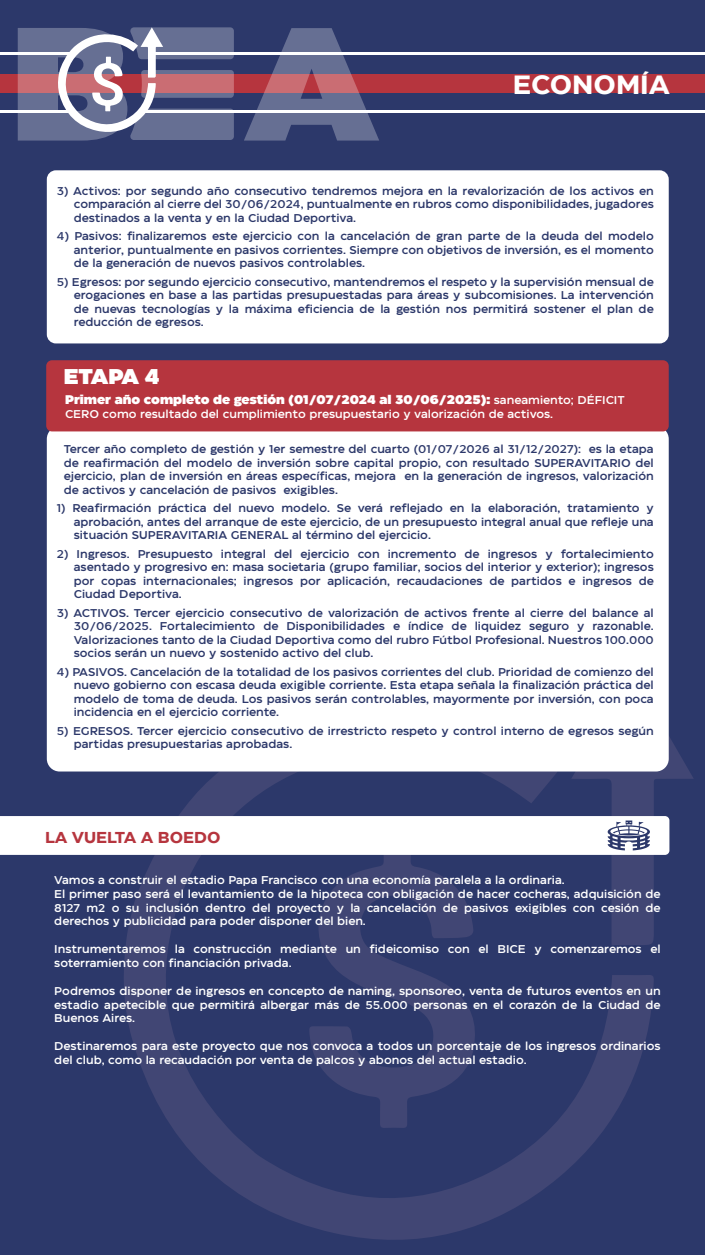
<style>
.page{position:relative;width:705px;height:1255px;background:#fff}
.page>*{position:absolute;margin:0;border:0;box-sizing:border-box;transform-origin:0 0}
.t1{font:700 26.25px "Eastman";color:#fff}
.t2{font:900 21.25px "Eastman";letter-spacing:-.05em;color:#fff}
.t3{font:700 15.75px "Eastman";color:#b6353e}
.t4{font:900 12.5px "Eastman";color:#fff}
.t5{font:500 11.25px/13.5px "Eastman";color:#2c386a;text-align:justify}
.t6{font:500 11.25px/13.5px "Eastman";color:#fff}
.s1{font-weight:500;font-size:11.25px}
</style>
<div class="page">
<div style="left:0;top:0;width:704px;height:1255px;background:#2c386a"></div>
<svg style="left:124px;top:945px;width:529px;height:295px"></svg>
<svg style="left:305px;top:945px;width:173px;height:183px"></svg>
<div style="left:47px;top:170px;width:621px;height:173px;background:#fff;border-radius:9px"></div>
<div style="left:47px;top:426px;width:621px;height:346px;background:#fff;border-radius:13px"></div>
<div style="left:46px;top:360px;width:622px;height:71px;background:#b6353e;border-radius:6px"></div>
<div style="left:0;top:74px;width:704px;height:19px;background:#b6353e"></div>
<svg style="left:244px;top:28px;width:135px;height:113px"></svg>
<hr style="left:143px;top:111px;width:561px;height:2px;background:#fff">
<hr style="left:0;top:111px;width:70px;height:2px;background:#fff">
<hr style="left:151px;top:52px;width:553px;height:3px;background:#fff">
<hr style="left:0;top:52px;width:73px;height:3px;background:#fff">
<svg style="left:18px;top:27px;width:216px;height:114px"></svg>
<svg style="left:0;top:673px;width:693px;height:272px"></svg>
<h1 class="t1" style="left:512px;top:64px;width:158px">ECONOMÍA</h1>
<p class="t5" style="left:74px;top:183px;width:581px;text-indent:-17px">3) Activos: por segundo año consecutivo tendremos mejora en la revalorización de los activos en comparación al cierre del 30/06/2024, puntualmente en rubros como disponibilidades, jugadores destinados a la venta y en la Ciudad Deportiva.</p>
<p class="t5" style="left:74px;top:228px;width:581px;text-indent:-17px">4) Pasivos: finalizaremos este ejercicio con la cancelación de gran parte de la deuda del modelo anterior, puntualmente en pasivos corrientes. Siempre con objetivos de inversión, es el momento de la generación de nuevos pasivos controlables.</p>
<p class="t5" style="left:74px;top:274px;width:581px;text-indent:-17px">5) Egresos: por segundo ejercicio consecutivo, mantendremos el respeto y la supervisión mensual de erogaciones en base a las partidas presupuestadas para áreas y subcomisiones. La intervención de nuevas tecnologías y la máxima eficiencia de la gestión nos permitirá sostener el plan de reducción de egresos.</p>
<h2 class="t2" style="left:64px;top:359px;width:97px">ETAPA 4</h2>
<p class="t4" style="left:65px;top:390px;width:561px">Primer año completo de gestión (01/07/2024 al 30/06/2025): <span class="s1">saneamiento; DÉFICIT</span></p>
<p class="t6" style="left:65px;top:406px;width:489px">CERO como resultado del cumplimiento presupuestario y valorización de activos.</p>
<p class="t5" style="left:64px;top:441px;width:591px">Tercer año completo de gestión y 1er semestre del cuarto (01/07/2026 al 31/12/2027): es la etapa de reafirmación del modelo de inversión sobre capital propio, con resultado SUPERAVITARIO del ejercicio, plan de inversión en áreas específicas, mejora en la generación de ingresos, valorización de activos y cancelación de pasivos exigibles.</p>
<p class="t5" style="left:74px;top:500px;width:581px;text-indent:-17px">1) Reafirmación práctica del nuevo modelo. Se verá reflejado en la elaboración, tratamiento y aprobación, antes del arranque de este ejercicio, de un presupuesto integral anual que refleje una situación SUPERAVITARIA GENERAL al término del ejercicio.</p>
<p class="t5" style="left:74px;top:546px;width:581px;text-indent:-17px">2) Ingresos. Presupuesto integral del ejercicio con incremento de ingresos y fortalecimiento asentado y progresivo en: masa societaria (grupo familiar, socios del interior y exterior); ingresos por copas internacionales; ingresos por aplicación, recaudaciones de partidos e ingresos de Ciudad Deportiva.</p>
<p class="t5" style="left:74px;top:605px;width:581px;text-indent:-17px">3) ACTIVOS. Tercer ejercicio consecutivo de valorización de activos frente al cierre del balance al 30/06/2025. Fortalecimiento de Disponibilidades e índice de liquidez seguro y razonable.<br>Valorizaciones tanto de la Ciudad Deportiva como del rubro Fútbol Profesional. Nuestros 100.000 socios serán un nuevo y sostenido activo del club.</p>
<p class="t5" style="left:74px;top:664px;width:581px;text-indent:-17px">4) PASIVOS. Cancelación de la totalidad de los pasivos corrientes del club. Prioridad de comienzo del nuevo gobierno con escasa deuda exigible corriente. Esta etapa señala la finalización práctica del modelo de toma de deuda. Los pasivos serán controlables, mayormente por inversión, con poca incidencia en el ejercicio corriente.</p>
<p class="t5" style="left:74px;top:723px;width:581px;text-indent:-17px">5) EGRESOS. Tercer ejercicio consecutivo de irrestricto respeto y control interno de egresos según partidas presupuestarias aprobadas.</p>
<h3 class="t3" style="left:45px;top:825px;width:177px">LA VUELTA A BOEDO</h3>
<p class="t6" style="left:54px;top:872px;width:607px;line-height:13.7px">Vamos a construir el estadio Papa Francisco con una economía paralela a la ordinaria.<br>El primer paso será el levantamiento de la hipoteca con obligación de hacer cocheras, adquisición de 8127 m2 o su inclusión dentro del proyecto y la cancelación de pasivos exigibles con cesión de derechos y publicidad para poder disponer del bien.</p>
<p class="t6" style="left:54px;top:942px;width:607px">Instrumentaremos la construcción mediante un fideicomiso con el BICE y comenzaremos el soterramiento con financiación privada.</p>
<p class="t6" style="left:54px;top:983px;width:607px;text-align:justify">Podremos disponer de ingresos en concepto de naming, sponsoreo, venta de futuros eventos en un estadio apetecible que permitirá albergar más de 55.000 personas en el corazón de la Ciudad de Buenos Aires.</p>
<p class="t6" style="left:54px;top:1039px;width:607px">Destinaremos para este proyecto que nos convoca a todos un porcentaje de los ingresos ordinarios del club, como la recaudación por venta de palcos y abonos del actual estadio.</p>
</div>
